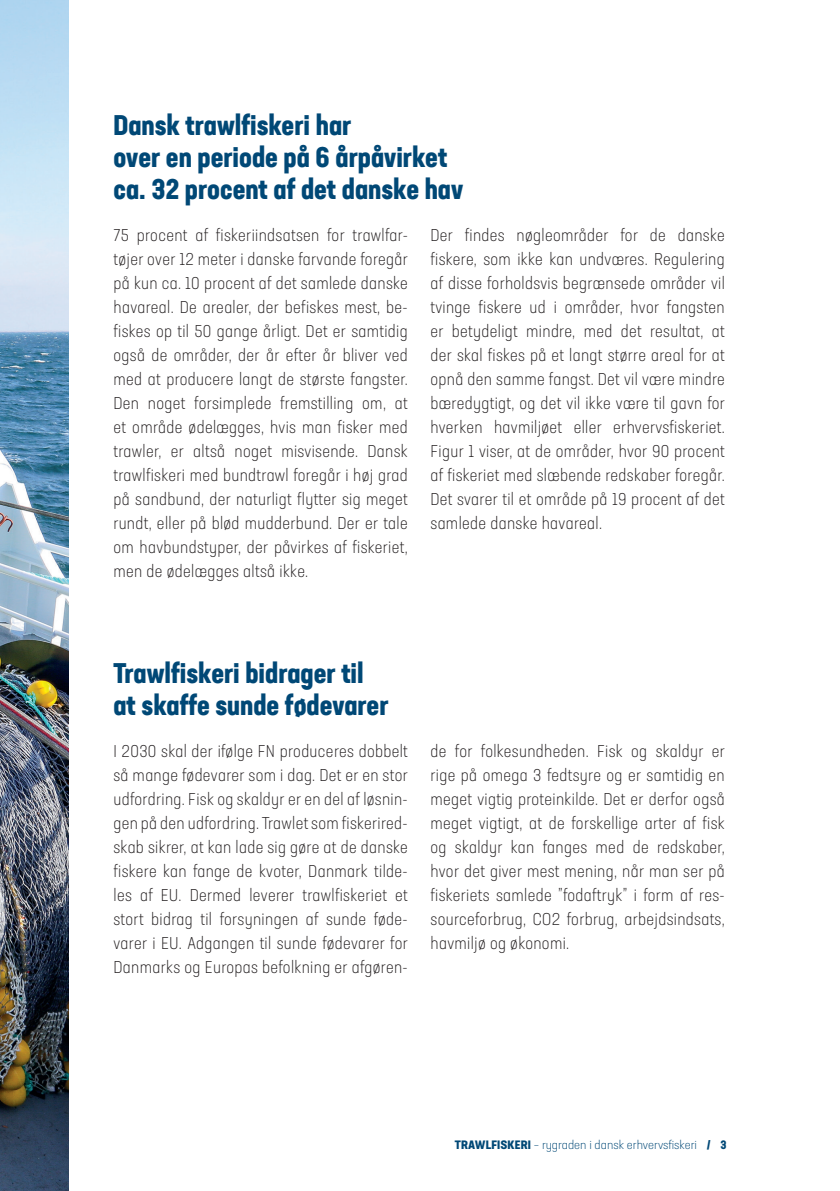
<style>
.page{position:relative;width:840px;height:1191px;background:#fff}
.page>*{position:absolute;margin:0;border:0;box-sizing:border-box;transform-origin:0 0}
.t1{font:700 condensed 28px/32px "Neusa Next Std";color:#004876}
.t2{font:300 condensed 17px/24px "Neusa Next Std";letter-spacing:.02em;color:#231f20;text-align:justify}
.t3{font:300 condensed 12px "Neusa Next Std";color:#004876;scale:1.1 1}
.s1{font-weight:700}
</style>
<div class="page">
<img style="left:0;top:0;width:68px;height:1191px">
<h1 class="t1" style="left:113px;top:109px;width:351px">Dansk trawlfiskeri har<br>over en periode på 6 årpåvirket ca. 32 procent af det danske hav</h1>
<p class="t2" style="left:113px;top:223px;width:296px">75 procent af fiskeriindsatsen for trawlfar&shy;tøjer over 12 meter i danske farvande foregår på kun ca. 10 procent af det samlede danske havareal. De arealer, der befiskes mest, be&shy;fiskes op til 50 gange årligt. Det er samtidig også de områder, der år efter år bliver ved med at producere langt de største fangster.<br>Den noget forsimplede fremstilling om, at et område ødelægges, hvis man fisker med trawler, er altså noget misvisende. Dansk trawlfiskeri med bundtrawl foregår i høj grad på sandbund, der naturligt flytter sig meget rundt, eller på blød mudderbund. Der er tale om havbundstyper, der påvirkes af fiskeriet, men de ødelægges altså ikke.</p>
<p class="t2" style="left:430px;top:223px;width:296px">Der findes nøgleområder for de danske fiskere, som ikke kan undværes. Regulering af disse forholdsvis begrænsede områder vil tvinge fiskere ud i områder, hvor fangsten er betydeligt mindre, med det resultat, at der skal fiskes på et langt større areal for at opnå den samme fangst. Det vil være mindre bæredygtigt, og det vil ikke være til gavn for hverken havmiljøet eller erhvervsfiskeriet.<br>Figur 1 viser, at de områder, hvor 90 procent af fiskeriet med slæbende redskaber foregår.<br>Det svarer til et område på 19 procent af det samlede danske havareal.</p>
<h1 class="t1" style="left:113px;top:657px;width:276px">Trawlfiskeri bidrager til at skaffe sunde fødevarer</h1>
<p class="t2" style="left:113px;top:739px;width:296px">I 2030 skal der ifølge FN produceres dobbelt så mange fødevarer som i dag. Det er en stor udfordring. Fisk og skaldyr er en del af løsnin&shy;gen på den udfordring. Trawlet som fiskerired&shy;skab sikrer, at kan lade sig gøre at de danske fiskere kan fange de kvoter, Danmark tilde&shy;les af EU. Dermed leverer trawlfiskeriet et stort bidrag til forsyningen af sunde føde&shy;varer i EU. Adgangen til sunde fødevarer for Danmarks og Europas befolkning er afgøren-</p>
<p class="t2" style="left:430px;top:739px;width:296px">de for folkesundheden. Fisk og skaldyr er rige på omega 3 fedtsyre og er samtidig en meget vigtig proteinkilde. Det er derfor også meget vigtigt, at de forskellige arter af fisk og skaldyr kan fanges med de redskaber, hvor det giver mest mening, når man ser på fiskeriets samlede ”fodaftryk” i form af res&shy;sourceforbrug, CO2 forbrug, arbejdsindsats, havmiljø og økonomi.</p>
<p class="t3" style="left:454px;top:1137px;width:248px"><span class="s1">TRAWLFISKERI</span> – rygraden i dansk erhvervsfiskeri <span class="s1">/ 3</span></p>
</div>
